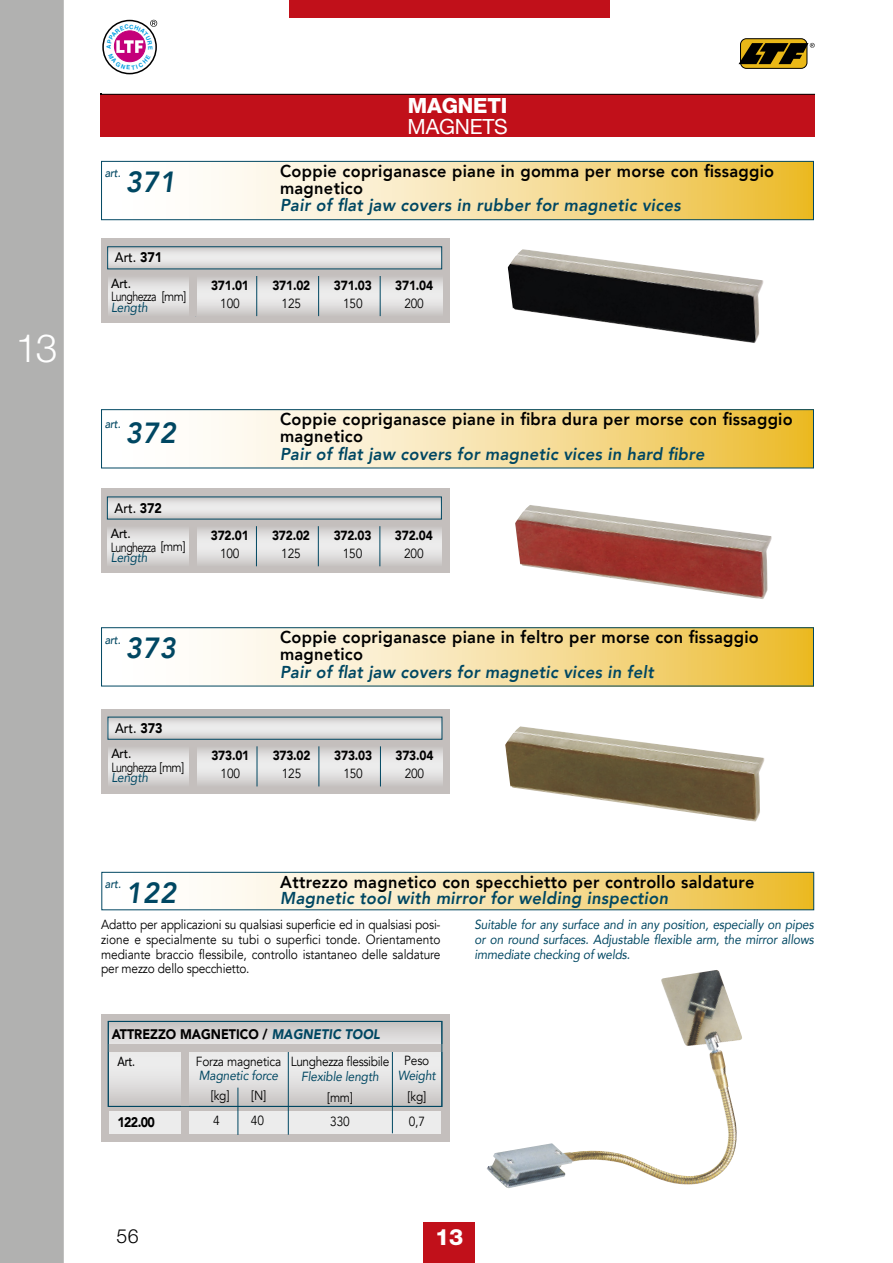
<style>
.page{position:relative;width:893px;height:1263px;background:#fff}
.page>*{position:absolute;margin:0;border:0;box-sizing:border-box;transform-origin:0 0}
.t1{font:300 39px "Helvetica Neue LT Std";color:#fff}
.t2{font:italic 800 29.1px "Avenir";letter-spacing:.02em;color:#004762;scale:.95 1}
.t3{font:800 22.5px "Helvetica Neue LT Std";color:#fff}
.t4{font:800 21px "Helvetica Neue LT Std";letter-spacing:-.01em;color:#fff}
.t5{font:21px "Helvetica Neue LT Std";letter-spacing:-.01em;color:#fff}
.t6{font:300 19.5px "Helvetica Neue LT Std";color:#000}
.t7{font:800 17.25px/17.2px "Avenir";letter-spacing:.02em;color:#000;scale:.95 1}
.t8{font:italic 800 17.25px "Avenir";letter-spacing:.02em;color:#004762;scale:.95 1}
.t9{font:900 13.95px "Avenir";color:#000;scale:.9 1}
.t10{font:500 13.95px "Avenir";color:#000;scale:.9 1}
.t11{font:13.2px/14.5px "Avenir";letter-spacing:-.015em;color:#000;scale:.9 1}
.t12{font:italic 13.2px/14.5px "Avenir";letter-spacing:-.01em;color:#004762;text-align:justify;scale:.9 1}
.t13{font:900 13.2px "Avenir";letter-spacing:-.015em;color:#000;scale:.9 1}
.t14{font:13.2px "Avenir";letter-spacing:-.05em;color:#000;scale:.8 1}
.t15{font:500 13.2px "Avenir";letter-spacing:-.015em;color:#000;scale:.9 1}
.t16{font:500 13.2px "Avenir";letter-spacing:-.015em;color:#000;scale:.8 1}
.t17{font:italic 500 11.85px "Avenir";letter-spacing:-.01em;color:#004762;scale:.9 1}
.s1{font-weight:900}
.s2{font-style:italic;color:#004762}
</style>
<div class="page">
<div style="left:102px;top:20px;width:55px;height:54px;border:2px solid #000;border-radius:50%"></div>
<div style="left:740px;top:39px;width:67px;height:29px;background:#eab817;border-radius:6px"></div>
<div style="left:740px;top:38px;width:67px;height:31px;border:1px solid #000;border-radius:6px"></div>
<svg style="left:738px;top:43px;width:77px;height:21px"></svg>
<div style="left:289px;top:0;width:320px;height:17px;background:#c1101a"></div>
<div style="left:424px;top:1222px;width:51px;height:41px;background:#c1101a"></div>
<div style="left:0;top:0;width:64px;height:1263px;background:#b1b1b0"></div>
<svg style="left:211px;top:163px;width:601px;height:55px;background:#f6de9d"></svg>
<div style="left:101px;top:161px;width:713px;height:59px;border:1px solid #004762"></div>
<svg style="left:211px;top:411px;width:601px;height:55px;background:#f6de9d"></svg>
<div style="left:101px;top:409px;width:713px;height:59px;border:1px solid #004762"></div>
<svg style="left:211px;top:629px;width:601px;height:55px;background:#f6de9d"></svg>
<div style="left:101px;top:627px;width:713px;height:59px;border:1px solid #004762"></div>
<svg style="left:101px;top:239px;width:349px;height:84px;background:#b6b7b7"></svg>
<svg style="left:109px;top:249px;width:331px;height:18px;background:#e2e1e1"></svg>
<svg style="left:108px;top:276px;width:334px;height:40px;background:#dddcdc"></svg>
<hr style="left:256px;top:276px;width:1px;height:40px;background:#004762">
<hr style="left:318px;top:276px;width:1px;height:40px;background:#004762">
<hr style="left:380px;top:276px;width:1px;height:40px;background:#004762">
<div style="left:189px;top:276px;width:8px;height:40px;background:#c4bfbd"></div>
<svg style="left:101px;top:489px;width:348px;height:84px;background:#b6b7b7"></svg>
<svg style="left:109px;top:499px;width:331px;height:18px;background:#e2e1e1"></svg>
<svg style="left:108px;top:526px;width:334px;height:40px;background:#dddcdb"></svg>
<hr style="left:256px;top:526px;width:1px;height:40px;background:#004762">
<hr style="left:318px;top:526px;width:1px;height:40px;background:#004762">
<hr style="left:380px;top:526px;width:1px;height:40px;background:#004762">
<div style="left:189px;top:526px;width:7px;height:40px;background:#c4bfbd"></div>
<svg style="left:101px;top:709px;width:349px;height:84px;background:#b6b7b7"></svg>
<svg style="left:110px;top:719px;width:330px;height:18px;background:#e2e1e1"></svg>
<svg style="left:108px;top:746px;width:334px;height:40px;background:#dcdbdb"></svg>
<hr style="left:257px;top:746px;width:1px;height:40px;background:#004762">
<hr style="left:319px;top:746px;width:1px;height:40px;background:#004762">
<hr style="left:380px;top:746px;width:1px;height:40px;background:#004762">
<div style="left:190px;top:740px;width:7px;height:52px;background:#c4bfbd"></div>
<svg style="left:211px;top:874px;width:601px;height:34px;background:#f6de9d"></svg>
<div style="left:101px;top:872px;width:713px;height:38px;border:1px solid #004762"></div>
<svg style="left:101px;top:1014px;width:349px;height:127px;background:#babab9"></svg>
<svg style="left:110px;top:1023px;width:330px;height:81px;background:#dddcdb"></svg>
<div style="left:109px;top:1111px;width:332px;height:22px;background:#ececec"></div>
<hr style="left:288px;top:1051px;width:1px;height:84px;background:#004762">
<hr style="left:392px;top:1051px;width:1px;height:82px;background:#004762">
<div style="left:109px;top:1044px;width:334px;height:7px;background:#c4bfbd"></div>
<hr style="left:238px;top:1087px;width:1px;height:48px;background:#004762">
<div style="left:182px;top:1051px;width:7px;height:83px;background:#c4bfbd"></div>
<img style="left:515px;top:505px;width:257px;height:94px">
<img style="left:508px;top:249px;width:255px;height:94px">
<img style="left:505px;top:726px;width:259px;height:96px">
<img style="left:487px;top:970px;width:255px;height:218px">
<div style="left:108px;top:1021px;width:334px;height:85px;border:1px solid #004762"></div>
<div style="left:101px;top:94px;width:714px;height:43px;background:#c1101a"></div>
<hr style="left:101px;top:94px;width:714px;height:1px;background:#000">
<svg style="left:107px;top:20px;width:50px;height:50px"></svg>
<h1 class="t1" style="left:16px;top:324px;width:43px">13</h1>
<h3 class="t4" style="left:408px;top:93px;width:101px">MAGNETI</h3>
<h3 class="t5" style="left:408px;top:114px;width:102px">MAGNETS</h3>
<p class="t17" style="left:105px;top:166px;width:19px">art.</p>
<h2 class="t2" style="left:126px;top:165px;width:54px">371</h2>
<h3 class="t7" style="left:280px;top:162px;width:522px">Coppie copriganasce piane in gomma per morse con fissaggio magnetico</h3>
<h3 class="t8" style="left:280px;top:195px;width:423px">Pair of flat jaw covers in rubber for magnetic vices</h3>
<p class="t10" style="left:115px;top:245px;width:54px">Art. <span class="s1">371</span></p>
<p class="t15" style="left:111px;top:272px;width:24px">Art.</p>
<p class="t14" style="left:111px;top:289px;width:96px">Lunghezza [mm]</p>
<p class="t12" style="left:111px;top:300px;width:42px">Length</p>
<p class="t13" style="left:211px;top:274px;width:44px">371.01</p>
<p class="t11" style="left:220px;top:296px;width:23px">100</p>
<p class="t13" style="left:272px;top:274px;width:44px">371.02</p>
<p class="t11" style="left:282px;top:296px;width:23px">125</p>
<p class="t13" style="left:334px;top:274px;width:44px">371.03</p>
<p class="t11" style="left:343px;top:296px;width:23px">150</p>
<p class="t13" style="left:395px;top:274px;width:44px">371.04</p>
<p class="t11" style="left:404px;top:296px;width:23px">200</p>
<p class="t17" style="left:105px;top:417px;width:19px">art.</p>
<h2 class="t2" style="left:126px;top:415px;width:54px">372</h2>
<h3 class="t7" style="left:280px;top:411px;width:541px">Coppie copriganasce piane in fibra dura per morse con fissaggio magnetico</h3>
<h3 class="t8" style="left:280px;top:443px;width:448px">Pair of flat jaw covers for magnetic vices in hard fibre</h3>
<p class="t10" style="left:115px;top:496px;width:54px">Art. <span class="s1">372</span></p>
<p class="t15" style="left:111px;top:522px;width:24px">Art.</p>
<p class="t14" style="left:111px;top:539px;width:95px">Lunghezza [mm]</p>
<p class="t12" style="left:111px;top:550px;width:42px">Length</p>
<p class="t13" style="left:211px;top:524px;width:44px">372.01</p>
<p class="t11" style="left:220px;top:547px;width:23px">100</p>
<p class="t13" style="left:272px;top:524px;width:44px">372.02</p>
<p class="t11" style="left:281px;top:547px;width:23px">125</p>
<p class="t13" style="left:334px;top:524px;width:44px">372.03</p>
<p class="t11" style="left:343px;top:547px;width:23px">150</p>
<p class="t13" style="left:395px;top:524px;width:44px">372.04</p>
<p class="t11" style="left:404px;top:547px;width:23px">200</p>
<p class="t17" style="left:105px;top:633px;width:19px">art.</p>
<h2 class="t2" style="left:126px;top:631px;width:54px">373</h2>
<h3 class="t7" style="left:280px;top:629px;width:506px">Coppie copriganasce piane in feltro per morse con fissaggio magnetico</h3>
<h3 class="t8" style="left:280px;top:661px;width:395px">Pair of flat jaw covers for magnetic vices in felt</h3>
<p class="t10" style="left:115px;top:716px;width:54px">Art. <span class="s1">373</span></p>
<p class="t15" style="left:111px;top:742px;width:24px">Art.</p>
<p class="t14" style="left:111px;top:759px;width:92px">Lunghezza [mm]</p>
<p class="t12" style="left:111px;top:770px;width:42px">Length</p>
<p class="t13" style="left:211px;top:744px;width:44px">373.01</p>
<p class="t11" style="left:221px;top:767px;width:23px">100</p>
<p class="t13" style="left:273px;top:744px;width:44px">373.02</p>
<p class="t11" style="left:282px;top:767px;width:23px">125</p>
<p class="t13" style="left:334px;top:744px;width:44px">373.03</p>
<p class="t11" style="left:343px;top:767px;width:23px">150</p>
<p class="t13" style="left:396px;top:744px;width:44px">373.04</p>
<p class="t11" style="left:405px;top:767px;width:23px">200</p>
<p class="t17" style="left:105px;top:877px;width:19px">art.</p>
<h2 class="t2" style="left:126px;top:876px;width:54px">122</h2>
<h3 class="t7" style="left:280px;top:873px;width:501px">Attrezzo magnetico con specchietto per controllo saldature</h3>
<h3 class="t8" style="left:280px;top:887px;width:410px">Magnetic tool with mirror for welding inspection</h3>
<p class="t11" style="left:101px;top:918px;width:379px;text-align:justify">Adatto per applicazioni su qualsiasi superficie ed in qualsiasi posi&shy;zione e specialmente su tubi o superfici tonde. Orientamento mediante braccio flessibile, controllo istantaneo delle saldature per mezzo dello specchietto.</p>
<p class="t12" style="left:474px;top:917px;width:379px">Suitable for any surface and in any position, especially on pipes or on round surfaces. Adjustable flexible arm, the mirror allows immediate checking of welds.</p>
<p class="t9" style="left:112px;top:1022px;width:299px">ATTREZZO MAGNETICO / <span class="s2">MAGNETIC TOOL</span></p>
<p class="t16" style="left:117px;top:1050px;width:24px">Art.</p>
<p class="t11" style="left:291px;top:1054px;width:111px">Lunghezza flessibile</p>
<p class="t12" style="left:301px;top:1068px;width:88px">Flexible length</p>
<p class="t11" style="left:327px;top:1085px;width:30px;line-height:23.9px">[mm]<br>330</p>
<p class="t11" style="left:196px;top:1054px;width:96px">Forza magnetica</p>
<p class="t12" style="left:199px;top:1068px;width:90px">Magnetic force</p>
<p class="t11" style="left:211px;top:1089px;width:22px">[kg]</p>
<p class="t11" style="left:251px;top:1089px;width:18px">[N]</p>
<p class="t11" style="left:213px;top:1114px;width:9px">4</p>
<p class="t11" style="left:251px;top:1114px;width:16px">40</p>
<p class="t9" style="left:117px;top:1110px;width:43px">122.00</p>
<p class="t11" style="left:404px;top:1054px;width:29px">Peso</p>
<p class="t12" style="left:398px;top:1068px;width:44px">Weight</p>
<p class="t11" style="left:407px;top:1084px;width:22px;line-height:25.2px">[kg]<br>0,7</p>
<h3 class="t6" style="left:116px;top:1224px;width:24px">56</h3>
<h3 class="t3" style="left:435px;top:1223px;width:30px">13</h3>
</div>
